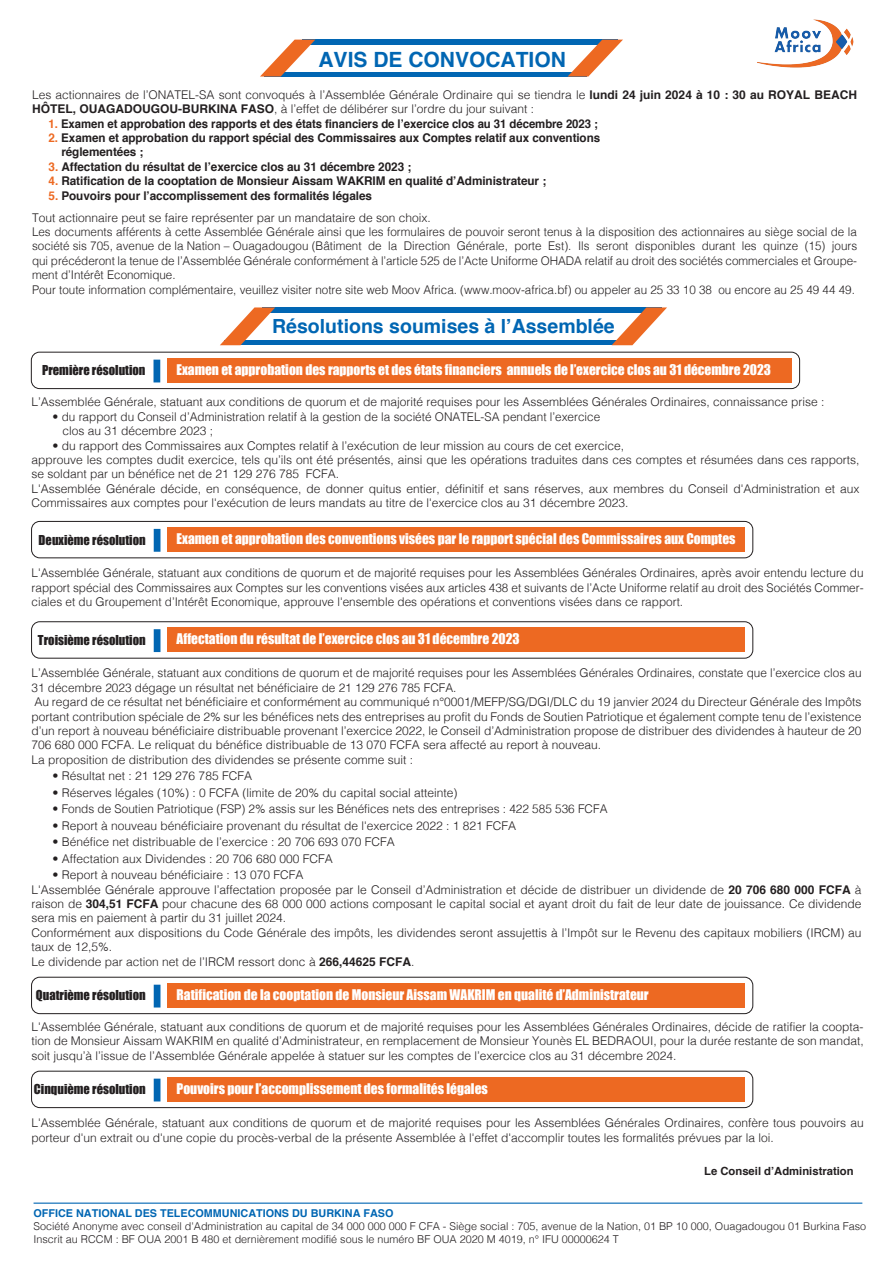
<style>
.page{position:relative;width:893px;height:1263px;background:#fff}
.page>*{position:absolute;margin:0;border:0;box-sizing:border-box;transform-origin:0 0}
.t1{font:700 21px "Helvetica";color:#0166b3}
.t2{font:700 19.5px "Helvetica";color:#0166b3}
.t3{font:13.5px "Impact";color:#fff}
.t4{font:12.6px "Impact";color:#231f20}
.t5{font:300 12px/14.4px "Helvetica";color:#231f20}
.t6{font:700 12px/14.4px "Helvetica";letter-spacing:-.005em;color:#231f20}
.t7{font:700 12px "Helvetica";letter-spacing:-.005em;color:#231f20;scale:.95 1}
.t8{font:700 11.25px "Helvetica";color:#231f20}
.t9{font:300 10.8px/12.9px "Helvetica";color:#231f20}
.t10{font:700 10.8px "Helvetica";color:#0166b3}
.s1{font-weight:700}
.s2{color:#ed6922}
.s3{font-weight:700;color:#ed6922}
</style>
<div class="page">
<div style="left:302px;top:40px;width:316px;height:5px;background:#0166b3"></div>
<div style="left:264px;top:72px;width:322px;height:5px;background:#0166b3"></div>
<svg style="left:260px;top:40px;width:55px;height:37px"></svg>
<svg style="left:568px;top:40px;width:55px;height:37px"></svg>
<div style="left:262px;top:307px;width:400px;height:6px;background:#0166b3"></div>
<div style="left:224px;top:340px;width:407px;height:5px;background:#0166b3"></div>
<svg style="left:220px;top:307px;width:55px;height:38px"></svg>
<svg style="left:612px;top:307px;width:55px;height:38px"></svg>
<div style="left:167px;top:357px;width:624px;height:25px;background:#ed6922"></div>
<div style="left:154px;top:360px;width:6px;height:22px;background:#0166b3"></div>
<div style="left:31px;top:352px;width:769px;height:37px;border:1px solid #231f20;border-radius:8px"></div>
<div style="left:31px;top:521px;width:722px;height:37px;border:1px solid #231f20;border-radius:8px"></div>
<div style="left:167px;top:527px;width:578px;height:25px;background:#ed6922"></div>
<div style="left:154px;top:529px;width:6px;height:23px;background:#0166b3"></div>
<div style="left:31px;top:977px;width:722px;height:37px;border:1px solid #231f20;border-radius:8px"></div>
<div style="left:167px;top:982px;width:578px;height:25px;background:#ed6922"></div>
<div style="left:154px;top:985px;width:6px;height:22px;background:#0166b3"></div>
<div style="left:31px;top:1071px;width:722px;height:37px;border:1px solid #231f20;border-radius:8px"></div>
<div style="left:167px;top:1076px;width:578px;height:25px;background:#ed6922"></div>
<div style="left:154px;top:1079px;width:6px;height:22px;background:#0166b3"></div>
<div style="left:31px;top:621px;width:722px;height:37px;border:1px solid #231f20;border-radius:8px"></div>
<div style="left:167px;top:627px;width:578px;height:25px;background:#ed6922"></div>
<div style="left:154px;top:629px;width:6px;height:23px;background:#0166b3"></div>
<img style="left:757px;top:19px;width:97px;height:49px">
<hr style="left:34px;top:1202px;width:828px;height:2px;background:#0166b3">
<h1 class="t1" style="left:318px;top:43px;width:249px">AVIS DE CONVOCATION</h1>
<p class="t5" style="left:32px;top:86px;width:826px">Les actionnaires de l’ONATEL-SA sont convoqués à l’Assemblée Générale Ordinaire qui se tiendra le <span class="s1">lundi 24 juin 2024 à 10 : 30 au ROYAL BEACH<br>HÔTEL, OUAGADOUGOU-BURKINA FASO</span>, à l’effet de délibérer sur l’ordre du jour suivant :</p>
<p class="t7" style="left:49px;top:114px;width:580px"><span class="s2">1.</span> Examen et approbation des rapports et des états financiers de l’exercice clos au 31 décembre 2023 ;</p>
<p class="t6" style="left:61px;top:131px;width:540px;text-indent:-13px"><span class="s2">2.</span> Examen et approbation du rapport spécial des Commissaires aux Comptes relatif aux conventions réglementées ;</p>
<p class="t6" style="left:49px;top:160px;width:364px"><span class="s2">3.</span> Affectation du résultat de l’exercice clos au 31 décembre 2023 ;</p>
<p class="t6" style="left:49px;top:174px;width:499px"><span class="s2">4.</span> Ratification de la cooptation de Monsieur Aissam WAKRIM en qualité d’Administrateur ;</p>
<p class="t5" style="left:32px;top:184px;width:400px;line-height:21.9px;text-indent:16px"><span class="s3">5.</span> <span class="s1">Pouvoirs pour l’accomplissement des formalités légales<br></span>Tout actionnaire peut se faire représenter par un mandataire de son choix.</p>
<p class="t5" style="left:32px;top:224px;width:827px">Les documents afférents à cette Assemblée Générale ainsi que les formulaires de pouvoir seront tenus à la disposition des actionnaires au siège social de la société sis 705, avenue de la Nation – Ouagadougou (Bâtiment de la Direction Générale, porte Est). Ils seront disponibles durant les quinze (15) jours qui précéderont la tenue de l’Assemblée Générale conformément à l’article 525 de l’Acte Uniforme OHADA relatif au droit des sociétés commerciales et Groupe&shy;ment d’Intérêt Economique.<br>Pour toute information complémentaire, veuillez visiter notre site web Moov Africa. (www.moov-africa.bf) ou appeler au 25 33 10 38 ou encore au 25 49 44 49.</p>
<h2 class="t2" style="left:272px;top:310px;width:344px">Résolutions soumises à l’Assemblée</h2>
<p class="t4" style="left:42px;top:361px;width:105px">Première résolution</p>
<p class="t3" style="left:176px;top:359px;width:596px">Examen et approbation des rapports et des états financiers annuels de l’exercice clos au 31 décembre 2023</p>
<p class="t5" style="left:32px;top:394px;width:794px">L’Assemblée Générale, statuant aux conditions de quorum et de majorité requises pour les Assemblées Générales Ordinaires, connaissance prise :</p>
<p class="t5" style="left:63px;top:408px;width:539px;text-indent:-10px">• du rapport du Conseil d’Administration relatif à la gestion de la société ONATEL-SA pendant l’exercice clos au 31 décembre 2023 ;</p>
<p class="t5" style="left:32px;top:437px;width:830px;text-indent:21px">• du rapport des Commissaires aux Comptes relatif à l’exécution de leur mission au cours de cet exercice,<br>approuve les comptes dudit exercice, tels qu’ils ont été présentés, ainsi que les opérations traduites dans ces comptes et résumées dans ces rapports, se soldant par un bénéfice net de 21 129 276 785 FCFA.<br>L'Assemblée Générale décide, en conséquence, de donner quitus entier, définitif et sans réserves, aux membres du Conseil d'Administration et aux Commissaires aux comptes pour l'exécution de leurs mandats au titre de l'exercice clos au 31 décembre 2023.</p>
<p class="t4" style="left:39px;top:530px;width:109px">Deuxième résolution</p>
<p class="t3" style="left:177px;top:528px;width:560px">Examen et approbation des conventions visées par le rapport spécial des Commissaires aux Comptes</p>
<p class="t5" style="left:32px;top:565px;width:834px;text-align:justify">L'Assemblée Générale, statuant aux conditions de quorum et de majorité requises pour les Assemblées Générales Ordinaires, après avoir entendu lecture du rapport spécial des Commissaires aux Comptes sur les conventions visées aux articles 438 et suivants de l’Acte Uniforme relatif au droit des Sociétés Commer&shy;ciales et du Groupement d’Intérêt Economique, approuve l'ensemble des opérations et conventions visées dans ce rapport.</p>
<p class="t4" style="left:38px;top:630px;width:109px">Troisième résolution</p>
<p class="t3" style="left:177px;top:628px;width:344px">Affectation du résultat de l’exercice clos au 31 décembre 2023</p>
<p class="t5" style="left:32px;top:665px;width:832px">L’Assemblée Générale, statuant aux conditions de quorum et de majorité requises pour les Assemblées Générales Ordinaires, constate que l’exercice clos au 31 décembre 2023 dégage un résultat net bénéficiaire de 21 129 276 785 FCFA.<br>Au regard de ce résultat net bénéficiaire et conformément au communiqué n°0001/MEFP/SG/DGI/DLC du 19 janvier 2024 du Directeur Générale des Impôts portant contribution spéciale de 2% sur les bénéfices nets des entreprises au profit du Fonds de Soutien Patriotique et également compte tenu de l’existence d’un report à nouveau bénéficiaire distribuable provenant l’exercice 2022, le Conseil d’Administration propose de distribuer des dividendes à hauteur de 20<br>706 680 000 FCFA. Le reliquat du bénéfice distribuable de 13 070 FCFA sera affecté au report à nouveau.<br>La proposition de distribution des dividendes se présente comme suit :</p>
<p class="t5" style="left:53px;top:768px;width:201px">• Résultat net : 21 129 276 785 FCFA</p>
<p class="t5" style="left:53px;top:784px;width:406px">• Réserves légales (10%) : 0 FCFA (limite de 20% du capital social atteinte)</p>
<p class="t5" style="left:53px;top:801px;width:556px">• Fonds de Soutien Patriotique (FSP) 2% assis sur les Bénéfices nets des entreprises : 422 585 536 FCFA</p>
<p class="t5" style="left:53px;top:817px;width:465px">• Report à nouveau bénéficiaire provenant du résultat de l'exercice 2022 : 1 821 FCFA</p>
<p class="t5" style="left:53px;top:834px;width:344px">• Bénéfice net distribuable de l’exercice : 20 706 693 070 FCFA</p>
<p class="t5" style="left:53px;top:850px;width:282px">• Affectation aux Dividendes : 20 706 680 000 FCFA</p>
<p class="t5" style="left:32px;top:867px;width:831px;text-indent:21px">• Report à nouveau bénéficiaire : 13 070 FCFA<br>L'Assemblée Générale approuve l’affectation proposée par le Conseil d’Administration et décide de distribuer un dividende de <span class="s1">20 706 680 000 FCFA</span> à raison de <span class="s1">304,51 FCFA</span> pour chacune des 68 000 000 actions composant le capital social et ayant droit du fait de leur date de jouissance. Ce dividende sera mis en paiement à partir du 31 juillet 2024.<br>Conformément aux dispositions du Code Générale des impôts, les dividendes seront assujettis à l’Impôt sur le Revenu des capitaux mobiliers (IRCM) au taux de 12,5%.<br>Le dividende par action net de l’IRCM ressort donc à <span class="s1">266,44625 FCFA</span>.</p>
<p class="t4" style="left:36px;top:986px;width:111px">Quatrième résolution</p>
<p class="t3" style="left:177px;top:984px;width:474px">Ratification de la cooptation de Monsieur Aissam WAKRIM en qualité d’Administrateur</p>
<p class="t5" style="left:32px;top:1019px;width:834px;text-align:justify">L'Assemblée Générale, statuant aux conditions de quorum et de majorité requises pour les Assemblées Générales Ordinaires, décide de ratifier la coopta&shy;tion de Monsieur Aissam WAKRIM en qualité d’Administrateur, en remplacement de Monsieur Younès EL BEDRAOUI, pour la durée restante de son mandat, soit jusqu’à l’issue de l’Assemblée Générale appelée à statuer sur les comptes de l’exercice clos au 31 décembre 2024.</p>
<p class="t4" style="left:34px;top:1080px;width:113px">Cinquième résolution</p>
<p class="t3" style="left:177px;top:1078px;width:313px">Pouvoirs pour l’accomplissement des formalités légales</p>
<p class="t5" style="left:32px;top:1115px;width:834px">L'Assemblée Générale, statuant aux conditions de quorum et de majorité requises pour les Assemblées Générales Ordinaires, confère tous pouvoirs au porteur d'un extrait ou d'une copie du procès-verbal de la présente Assemblée à l'effet d'accomplir toutes les formalités prévues par la loi.</p>
<p class="t8" style="left:704px;top:1162px;width:151px">Le Conseil d’Administration</p>
<p class="t10" style="left:34px;top:1204px;width:361px">OFFICE NATIONAL DES TELECOMMUNICATIONS DU BURKINA FASO</p>
<p class="t9" style="left:34px;top:1219px;width:834px">Société Anonyme avec conseil d'Administration au capital de 34 000 000 000 F CFA - Siège social : 705, avenue de la Nation, 01 BP 10 000, Ouagadougou 01 Burkina Faso<br>Inscrit au RCCM : BF OUA 2001 B 480 et dernièrement modifié sous le numéro BF OUA 2020 M 4019, n° IFU 00000624 T</p>
</div>
